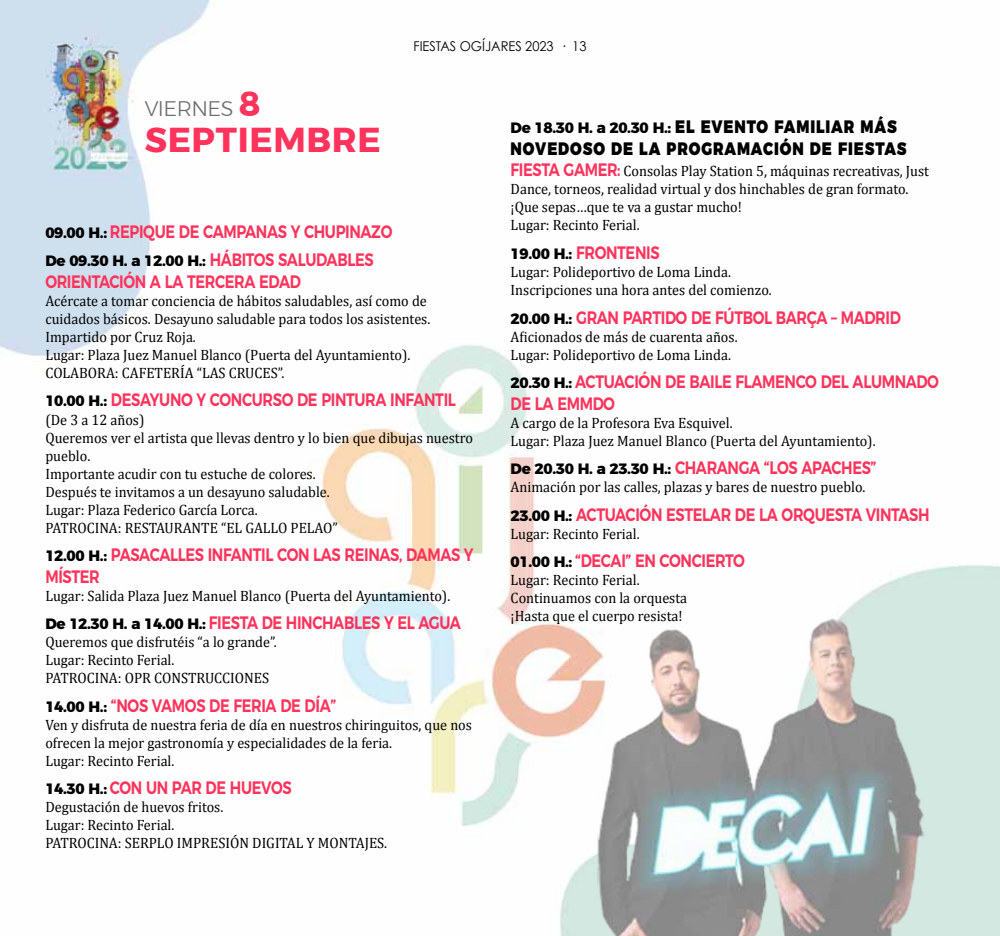
<style>
.page{position:relative;width:1000px;height:936px;background:#fff}
.page>*{position:absolute;margin:0;border:0;box-sizing:border-box;transform-origin:0 0}
.t1{font:700 34.5px/36px "Montserrat";letter-spacing:.02em;color:#ff335c}
.t2{font:300 21px "Montserrat";letter-spacing:-.025em;color:#6b6c6e}
.t3{font:600 18px/21.6px "Montserrat";letter-spacing:-.025em;color:#ff335c;scale:.81 1}
.t4{font:900 18px/21.6px "Montserrat";letter-spacing:.06em;color:#000;scale:.81 1}
.t5{font:15px/18px "Cambria";color:#000;scale:.95 1}
.t6{font:800 15px "Montserrat";letter-spacing:-.025em;color:#000}
.t7{font:13.5px "Century Gothic";color:#000;scale:.95 1}
.s1{font-weight:800;font-size:15px;color:#000}
.s2{font-weight:600;font-size:18px;color:#ff335c}
.s3{font-weight:800;font-size:15px}
.s4{font-family:"Montserrat";font-weight:600;font-size:18px;color:#ff335c}
</style>
<div class="page">
<img style="left:0;top:0;width:999px;height:935px">
<img style="left:0;top:655px;width:1px;height:280px">
<img style="left:597px;top:615px;width:330px;height:320px">
<p class="t7" style="left:413px;top:38px;width:183px">FIESTAS OGÍJARES 2023 · 13</p>
<h1 class="t1" style="left:145px;top:86px;width:238px;text-indent:94px">8<br>SEPTIEMBRE</h1>
<h2 class="t2" style="left:145px;top:93px;width:90px">VIERNES</h2>
<p class="t3" style="left:45px;top:219px;width:430px"><span class="s1">09.00 H.:</span> REPIQUE DE CAMPANAS Y CHUPINAZO</p>
<p class="t6" style="left:45px;top:248px;width:175px">De 09.30 H. a 12.00 H.: <span class="s2">HÁBITOS</span></p>
<p class="t3" style="left:45px;top:248px;width:317px;text-indent:233px">SALUDABLES<br>ORIENTACIÓN A LA TERCERA EDAD</p>
<p class="t5" style="left:45px;top:292px;width:406px">Acércate a tomar conciencia de hábitos saludables, así como de cuidados básicos. Desayuno saludable para todos los asistentes.<br>Impartido por Cruz Roja.<br>Lugar: Plaza Juez Manuel Blanco (Puerta del Ayuntamiento).<br>COLABORA: CAFETERÍA “LAS CRUCES”.</p>
<p class="t3" style="left:45px;top:388px;width:508px"><span class="s1">10.00 H.:</span> DESAYUNO Y CONCURSO DE PINTURA INFANTIL</p>
<p class="t5" style="left:45px;top:410px;width:451px">(De 3 a 12 años)<br>Queremos ver el artista que llevas dentro y lo bien que dibujas nuestro pueblo.<br>Importante acudir con tu estuche de colores.<br>Después te invitamos a un desayuno saludable.<br>Lugar: Plaza Federico García Lorca.<br>PATROCINA: RESTAURANTE “EL GALLO PELAO”</p>
<p class="t3" style="left:45px;top:542px;width:530px"><span class="s1">12.00 H.:</span> PASACALLES INFANTIL CON LAS REINAS, DAMAS Y<br>MÍSTER</p>
<p class="t5" style="left:45px;top:586px;width:427px">Lugar: Salida Plaza Juez Manuel Blanco (Puerta del Ayuntamiento).</p>
<p class="t3" style="left:45px;top:610px;width:514px"><span class="s1">De 12.30 H. a 14.00 H.:</span> FIESTA DE HINCHABLES Y EL AGUA</p>
<p class="t5" style="left:45px;top:633px;width:245px">Queremos que disfrutéis “a lo grande”.<br>Lugar: Recinto Ferial.<br>PATROCINA: OPR CONSTRUCCIONES</p>
<p class="t3" style="left:45px;top:693px;width:360px"><span class="s1">14.00 H.:</span> “NOS VAMOS DE FERIA DE DÍA”</p>
<p class="t5" style="left:45px;top:715px;width:450px">Ven y disfruta de nuestra feria de día en nuestros chiringuitos, que nos ofrecen la mejor gastronomía y especialidades de la feria.<br>Lugar: Recinto Ferial.</p>
<p class="t3" style="left:45px;top:775px;width:306px"><span class="s1">14.30 H.:</span> CON UN PAR DE HUEVOS</p>
<p class="t5" style="left:45px;top:798px;width:361px">Degustación de huevos fritos.<br>Lugar: Recinto Ferial.<br>PATROCINA: SERPLO IMPRESIÓN DIGITAL Y MONTAJES.</p>
<p class="t4" style="left:510px;top:115px;width:490px"><span class="s3">De 18.30 H. a 20.30 H.:</span> EL EVENTO FAMILIAR MÁS<br>NOVEDOSO DE LA PROGRAMACIÓN DE FIESTAS</p>
<p class="t5" style="left:510px;top:162px;width:442px"><span class="s4">FIESTA GAMER:</span> Consolas Play Station 5, máquinas recreativas, Just Dance, torneos, realidad virtual y dos hinchables de gran formato. ¡Que sepas…que te va a gustar mucho!<br>Lugar: Recinto Ferial.</p>
<p class="t3" style="left:510px;top:240px;width:185px"><span class="s1">19.00 H.:</span> FRONTENIS</p>
<p class="t5" style="left:510px;top:263px;width:276px">Lugar: Polideportivo de Loma Linda.<br>Inscripciones una hora antes del comienzo.</p>
<p class="t3" style="left:510px;top:305px;width:483px"><span class="s1">20.00 H.:</span> GRAN PARTIDO DE FÚTBOL BARÇA – MADRID</p>
<p class="t5" style="left:510px;top:327px;width:240px">Aficionados de más de cuarenta años.<br>Lugar: Polideportivo de Loma Linda.</p>
<p class="t3" style="left:510px;top:369px;width:530px"><span class="s1">20.30 H.:</span> ACTUACIÓN DE BAILE FLAMENCO DEL ALUMNADO<br>DE LA EMMDO</p>
<p class="t5" style="left:510px;top:413px;width:385px">A cargo de la Profesora Eva Esquivel.<br>Lugar: Plaza Juez Manuel Blanco (Puerta del Ayuntamiento).</p>
<p class="t3" style="left:510px;top:455px;width:453px"><span class="s1">De 20.30 H. a 23.30 H.:</span> CHARANGA “LOS APACHES”</p>
<p class="t5" style="left:510px;top:478px;width:375px">Animación por las calles, plazas y bares de nuestro pueblo.</p>
<p class="t3" style="left:510px;top:502px;width:518px"><span class="s1">23.00 H.:</span> ACTUACIÓN ESTELAR DE LA ORQUESTA VINTASH</p>
<p class="t5" style="left:510px;top:524px;width:137px">Lugar: Recinto Ferial.</p>
<p class="t3" style="left:510px;top:548px;width:290px"><span class="s1">01.00 H.:</span> “DECAI” EN CONCIERTO</p>
<p class="t5" style="left:510px;top:571px;width:187px">Lugar: Recinto Ferial.<br>Continuamos con la orquesta ¡Hasta que el cuerpo resista!</p>
</div>
